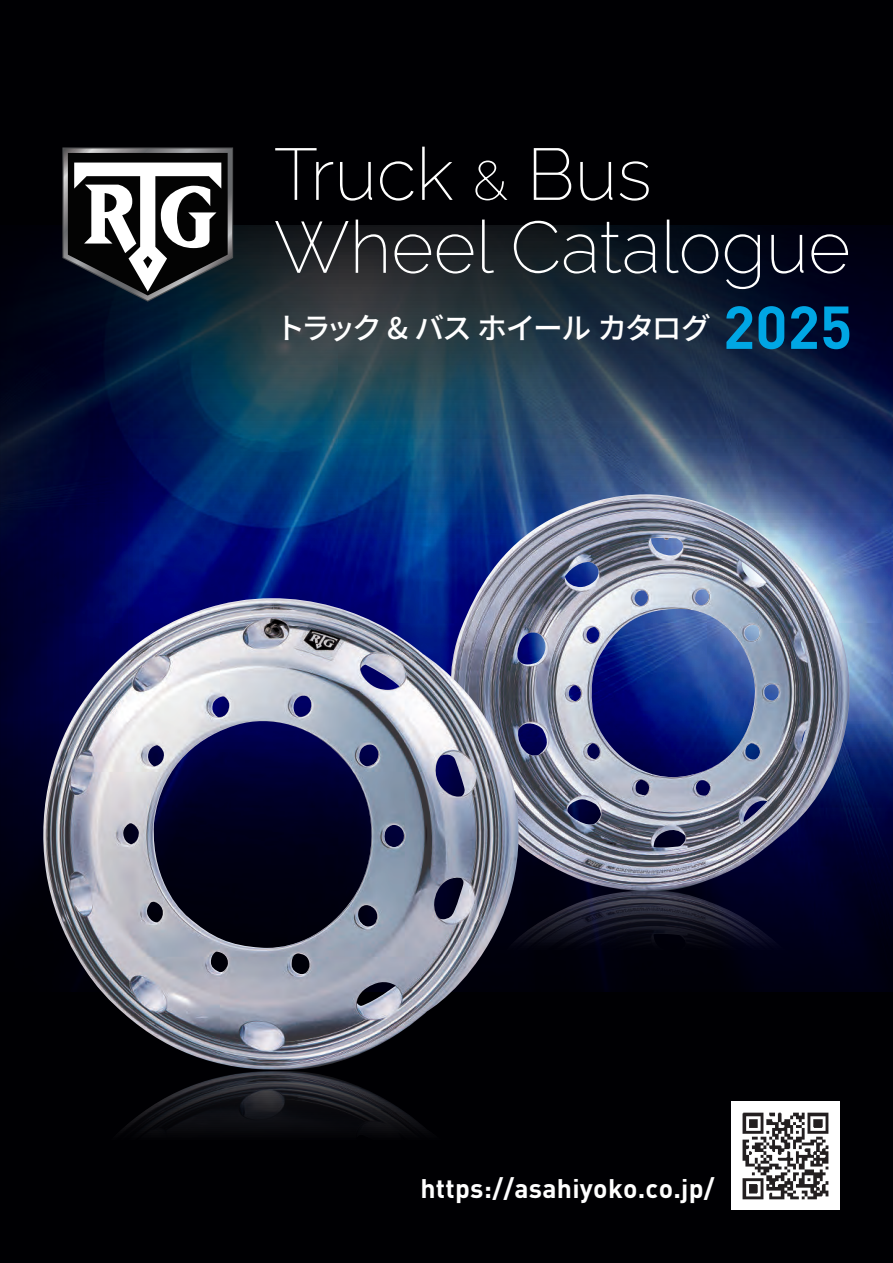
<style>
.page{position:relative;width:893px;height:1263px;background:#000003}
.page>*{position:absolute;margin:0;border:0;box-sizing:border-box;transform-origin:0 0}
.t1{font:200 72.9px/72.9px "Raleway";color:#fff}
.t2{font:500 29.7px "Noto Sans JP";letter-spacing:-.08em;color:#fff}
.t3{font:700 26.55px "DIN Pro";letter-spacing:.01em;color:#fff}
.s1{font-size:54.75px}
.s2{font-family:"DIN Pro";font-weight:700;font-size:59.55px;color:#00a6e4}
</style>
<div class="page">
<img style="left:0;top:225px;width:893px;height:766px">
<img style="left:525px;top:898px;width:329px;height:94px">
<img style="left:446px;top:494px;width:408px;height:404px">
<img style="left:121px;top:1072px;width:305px;height:61px">
<img style="left:36px;top:598px;width:489px;height:474px">
<svg style="left:62px;top:147px;width:171px;height:155px"></svg>
<img style="left:731px;top:1101px;width:109px;height:109px">
<h1 class="t1" style="left:274px;top:130px;width:578px">Truck <span class="s1">&amp;</span> Bus<br>Wheel Catalogue</h1>
<p class="t2" style="left:276px;top:311px;width:578px">トラック &amp; バス ホイール カタログ <span class="s2">2025</span></p>
<p class="t3" style="left:420px;top:1167px;width:296px">https://asahiyoko.co.jp/</p>
</div>
